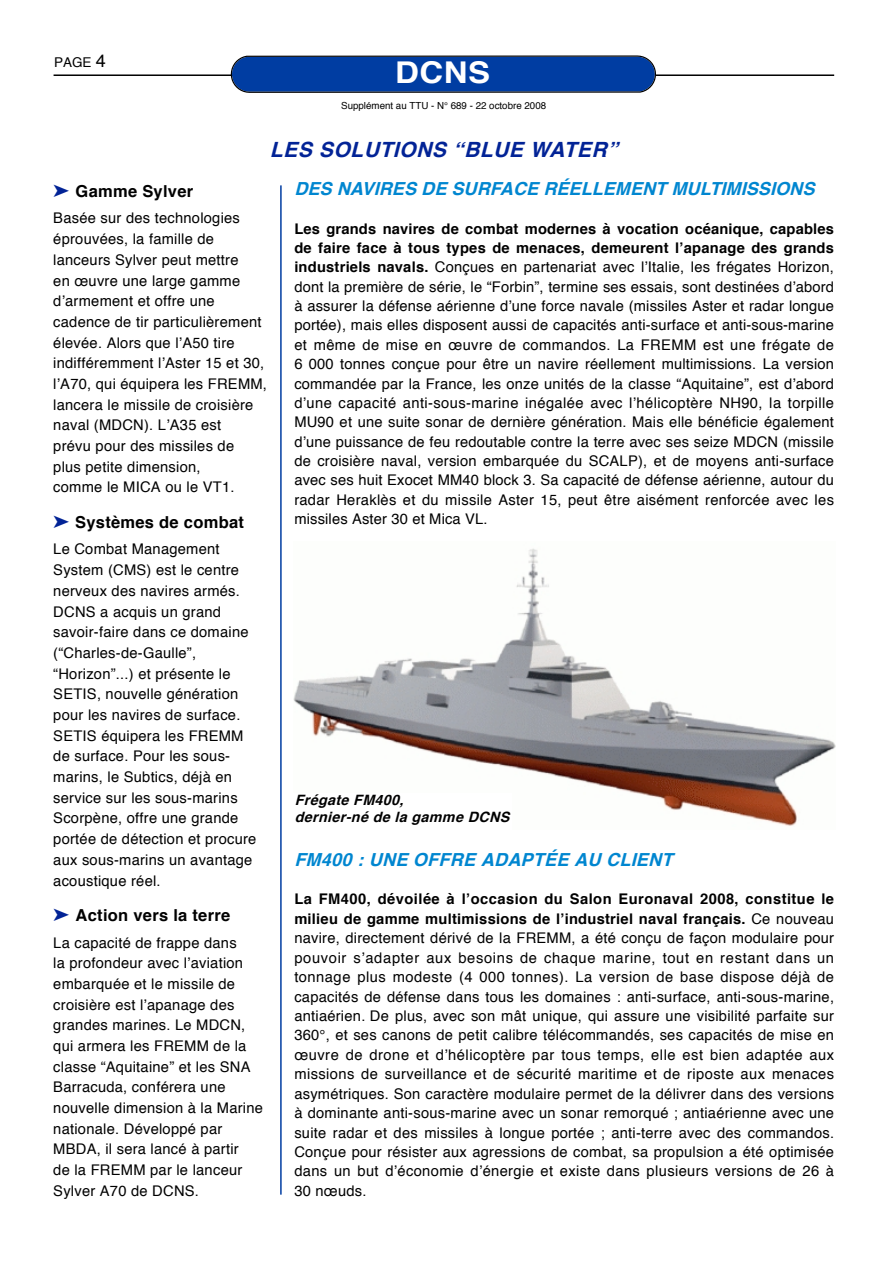
<style>
.page{position:relative;width:893px;height:1263px;background:#fff}
.page>*{position:absolute;margin:0;border:0;box-sizing:border-box;transform-origin:0 0}
.t1{font:700 30px "Helvetica";color:#fff;scale:1.1 1}
.t2{font:italic 700 21px "Helvetica";color:#022396}
.t3{font:italic 700 18px "Helvetica";color:#0086d0}
.t4{font:700 16.5px "Helvetica";letter-spacing:.015em;color:#000}
.t5{font:14.7px/20.7px "Helvetica";letter-spacing:.015em;color:#000}
.t6{font:italic 700 14.25px/17.1px "Helvetica";color:#000}
.t7{font:13.5px "Helvetica";color:#000}
.t8{font:9.75px "Helvetica";color:#000}
.s1{font-size:18px}
.s2{color:#022396}
.s3{font-weight:700}
</style>
<div class="page">
<svg style="left:53px;top:55px;width:782px;height:38px"></svg>
<img style="left:293px;top:548px;width:542px;height:278px">
<div style="left:293px;top:793px;width:219px;height:39px;background:#fff"></div>
<hr style="left:280px;top:185px;width:2px;height:1010px;background:#003da2">
<p class="t7" style="left:54px;top:57px;width:53px">PAGE <span class="s1">4</span></p>
<h1 class="t1" style="left:395px;top:60px;width:88px">DCNS</h1>
<p class="t8" style="left:341px;top:102px;width:206px">Supplément au TTU - N° 689 - 22 octobre 2008</p>
<h2 class="t2" style="left:270px;top:141px;width:355px">LES SOLUTIONS “BLUE WATER”</h2>
<p class="t4" style="left:53px;top:185px;width:141px"><span class="s2">➤</span> Gamme Sylver</p>
<p class="t5" style="left:53px;top:209px;width:215px">Basée sur des technologies éprouvées, la famille de lanceurs Sylver peut mettre<br>en œuvre une large gamme d’armement et offre une cadence de tir particulièrement élevée. Alors que l’A50 tire indifféremment l’Aster 15 et 30, l’A70, qui équipera les FREMM, lancera le missile de croisière naval (MDCN). L’A35 est<br>prévu pour des missiles de<br>plus petite dimension,<br>comme le MICA ou le VT1.</p>
<p class="t4" style="left:53px;top:516px;width:192px"><span class="s2">➤</span> Systèmes de combat</p>
<p class="t5" style="left:53px;top:540px;width:205px">Le Combat Management<br>System (CMS) est le centre nerveux des navires armés.<br>DCNS a acquis un grand savoir-faire dans ce domaine (“Charles-de-Gaulle”, “Horizon”...) et présente le<br>SETIS, nouvelle génération pour les navires de surface.<br>SETIS équipera les FREMM de surface. Pour les sous&shy;marins, le Subtics, déjà en service sur les sous-marins<br>Scorpène, offre une grande portée de détection et procure aux sous-marins un avantage acoustique réel.</p>
<p class="t4" style="left:53px;top:909px;width:178px"><span class="s2">➤</span> Action vers la terre</p>
<p class="t5" style="left:53px;top:933px;width:211px">La capacité de frappe dans<br>la profondeur avec l’aviation embarquée et le missile de croisière est l’apanage des grandes marines. Le MDCN, qui armera les FREMM de la classe “Aquitaine” et les SNA<br>Barracuda, conférera une nouvelle dimension à la Marine nationale. Développé par<br>MBDA, il sera lancé à partir<br>de la FREMM par le lanceur<br>Sylver A70 de DCNS.</p>
<p class="t3" style="left:294px;top:181px;width:526px">DES NAVIRES DE SURFACE RÉELLEMENT MULTIMISSIONS</p>
<p class="t5" style="left:294px;top:220px;width:541px;line-height:19.4px;text-align:justify"><span class="s3">Les grands navires de combat modernes à vocation océanique, capables de faire face à tous types de menaces, demeurent l’apanage des grands industriels navals.</span> Conçues en partenariat avec l’Italie, les frégates Horizon, dont la première de série, le “Forbin”, termine ses essais, sont destinées d’abord à assurer la défense aérienne d’une force navale (missiles Aster et radar longue portée), mais elles disposent aussi de capacités anti-surface et anti-sous-marine et même de mise en œuvre de commandos. La FREMM est une frégate de 6 000 tonnes conçue pour être un navire réellement multimissions. La version commandée par la France, les onze unités de la classe “Aquitaine”, est d’abord d’une capacité anti-sous-marine inégalée avec l’hélicoptère NH90, la torpille MU90 et une suite sonar de dernière génération. Mais elle bénéficie également d’une puissance de feu redoutable contre la terre avec ses seize MDCN (missile de croisière naval, version embarquée du SCALP), et de moyens anti-surface avec ses huit Exocet MM40 block 3. Sa capacité de défense aérienne, autour du radar Heraklès et du missile Aster 15, peut être aisément renforcée avec les missiles Aster 30 et Mica VL.</p>
<p class="t6" style="left:295px;top:793px;width:220px">Frégate FM400,<br>dernier-né de la gamme DCNS</p>
<p class="t3" style="left:294px;top:852px;width:384px">FM400 : UNE OFFRE ADAPTÉE AU CLIENT</p>
<p class="t5" style="left:294px;top:891px;width:541px;line-height:19.5px;text-align:justify"><span class="s3">La FM400, dévoilée à l’occasion du Salon Euronaval 2008, constitue le milieu de gamme multimissions de l’industriel naval français.</span> Ce nouveau navire, directement dérivé de la FREMM, a été conçu de façon modulaire pour pouvoir s’adapter aux besoins de chaque marine, tout en restant dans un tonnage plus modeste (4 000 tonnes). La version de base dispose déjà de capacités de défense dans tous les domaines : anti-surface, anti-sous-marine, antiaérien. De plus, avec son mât unique, qui assure une visibilité parfaite sur 360°, et ses canons de petit calibre télécommandés, ses capacités de mise en œuvre de drone et d’hélicoptère par tous temps, elle est bien adaptée aux missions de surveillance et de sécurité maritime et de riposte aux menaces asymétriques. Son caractère modulaire permet de la délivrer dans des versions à dominante anti-sous-marine avec un sonar remorqué ; antiaérienne avec une suite radar et des missiles à longue portée ; anti-terre avec des commandos.<br>Conçue pour résister aux agressions de combat, sa propulsion a été optimisée dans un but d’économie d’énergie et existe dans plusieurs versions de 26 à 30 nœuds.</p>
</div>
